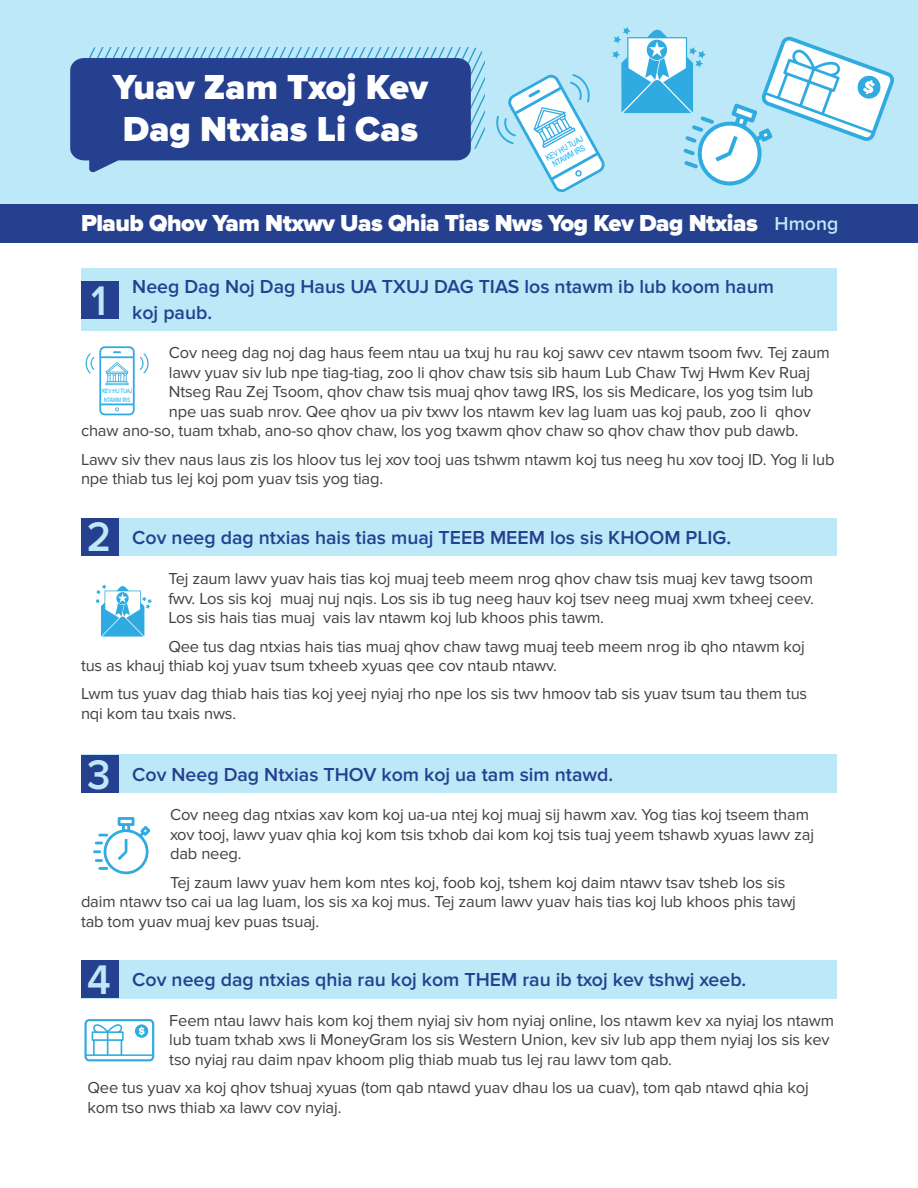
<style>
.page{position:relative;width:918px;height:1188px;background:#fff}
.page>*{position:absolute;margin:0;border:0;box-sizing:border-box;transform-origin:0 0}
.t1{font:600 42.9px "Proxima Nova";color:#bde8f7;scale:.95 1}
.t2{font:900 36px/42px "Proxima Nova";color:#fff}
.t3{font:900 24px "Proxima Nova";letter-spacing:-.02em;color:#fff}
.t4{font:600 19.5px/25.2px "Proxima Nova";color:#25408f}
.t5{font:600 19.5px "Proxima Nova";color:#bde8f7}
.t6{font:16.5px/19.5px "Proxima Nova";letter-spacing:-.01em;color:#414042}
.t7{font:8.25px/9px "Arial Narrow";color:#00aeef;text-align:center}
.t8{font:6px/9px "Arial Narrow";letter-spacing:-.02em;color:#00aeef;text-align:center}
</style>
<div class="page">
<div style="left:0;top:0;width:918px;height:225px;background:#bde8f7"></div>
<svg style="left:89px;top:47px;width:396px;height:102px"></svg>
<svg style="left:70px;top:58px;width:401px;height:115px;background:#35529a"></svg>
<div style="left:0;top:205px;width:918px;height:38px;background:#25408f"></div>
<div style="left:81px;top:268px;width:756px;height:62px;background:#bde8f7"></div>
<div style="left:81px;top:519px;width:756px;height:37px;background:#bde8f7"></div>
<div style="left:81px;top:754px;width:756px;height:40px;background:#bde8f7"></div>
<div style="left:81px;top:960px;width:756px;height:38px;background:#bde8f7"></div>
<svg style="left:96px;top:584px;width:56px;height:53px"></svg>
<svg style="left:93px;top:817px;width:58px;height:57px"></svg>
<svg style="left:84px;top:1019px;width:70px;height:42px"></svg>
<div style="left:81px;top:281px;width:38px;height:38px;background:#25408f"></div>
<div style="left:81px;top:518px;width:38px;height:38px;background:#25408f"></div>
<div style="left:81px;top:755px;width:38px;height:38px;background:#25408f"></div>
<div style="left:81px;top:960px;width:38px;height:38px;background:#25408f"></div>
<svg style="left:612px;top:27px;width:282px;height:159px"></svg>
<svg style="left:86px;top:346px;width:63px;height:69px"></svg>
<div style="left:104px;top:387px;width:26px;height:13px;background:#fff"></div>
<svg style="left:496px;top:74px;width:109px;height:119px"></svg>
<h1 class="t2" style="left:113px;top:67px;width:317px">Yuav Zam Txoj Kev<br>Dag Ntxias Li Cas</h1>
<p class="t7" style="left:544px;top:154px;width:43px;rotate:-29deg">KEV HU TUAJ<br>NTAWM IRS</p>
<h2 class="t3" style="left:81px;top:209px;width:678px">Plaub Qhov Yam Ntxwv Uas Qhia Tias Nws Yog Kev Dag Ntxias</h2>
<p class="t5" style="left:775px;top:212px;width:65px">Hmong</p>
<p class="t4" style="left:132px;top:275px;width:643px">Neeg Dag Noj Dag Haus UA TXUJ DAG TIAS los ntawm ib lub koom haum koj paub.</p>
<p class="t6" style="left:169px;top:343px;width:662px">Cov neeg dag noj dag haus feem ntau ua txuj hu rau koj sawv cev ntawm tsoom fwv. Tej zaum</p>
<p class="t6" style="left:169px;top:363px;width:643px">lawv yuav siv lub npe tiag-tiag, zoo li qhov chaw tsis sib haum Lub Chaw Twj Hwm Kev Ruaj</p>
<p class="t6" style="left:169px;top:382px;width:646px">Ntseg Rau Zej Tsoom, qhov chaw tsis muaj qhov tawg IRS, los sis Medicare, los yog tsim lub</p>
<p class="t6" style="left:169px;top:402px;width:643px">npe uas suab nrov. Qee qhov ua piv txwv los ntawm kev lag luam uas koj paub, zoo li qhov</p>
<p class="t6" style="left:81px;top:421px;width:719px">chaw ano-so, tuam txhab, ano-so qhov chaw, los yog txawm qhov chaw so qhov chaw thov pub dawb.</p>
<p class="t6" style="left:81px;top:450px;width:755px">Lawv siv thev naus laus zis los hloov tus lej xov tooj uas tshwm ntawm koj tus neeg hu xov tooj ID. Yog li lub npe thiab tus lej koj pom yuav tsis yog tiag.</p>
<p class="t1" style="left:91px;top:276px;width:18px">1</p>
<p class="t8" style="left:102px;top:386px;width:32px">KEV HU TUAJ<br>NTAWM IRS</p>
<p class="t1" style="left:87px;top:512px;width:27px">2</p>
<p class="t4" style="left:132px;top:526px;width:601px">Cov neeg dag ntxias hais tias muaj TEEB MEEM los sis KHOOM PLIG.</p>
<p class="t6" style="left:168px;top:569px;width:647px;text-align:justify">Tej zaum lawv yuav hais tias koj muaj teeb meem nrog qhov chaw tsis muaj kev tawg tsoom fwv. Los sis koj muaj nuj nqis. Los sis ib tug neeg hauv koj tsev neeg muaj xwm txheej ceev.<br>Los sis hais tias muaj vais lav ntawm koj lub khoos phis tawm.</p>
<p class="t6" style="left:81px;top:637px;width:725px;text-indent:87px">Qee tus dag ntxias hais tias muaj qhov chaw tawg muaj teeb meem nrog ib qho ntawm koj tus as khauj thiab koj yuav tsum txheeb xyuas qee cov ntaub ntawv.</p>
<p class="t6" style="left:81px;top:685px;width:728px">Lwm tus yuav dag thiab hais tias koj yeej nyiaj rho npe los sis twv hmoov tab sis yuav tsum tau them tus nqi kom tau txais nws.</p>
<p class="t1" style="left:87px;top:750px;width:26px">3</p>
<p class="t4" style="left:132px;top:762px;width:483px">Cov Neeg Dag Ntxias THOV kom koj ua tam sim ntawd.</p>
<p class="t6" style="left:170px;top:805px;width:646px">Cov neeg dag ntxias xav kom koj ua-ua ntej koj muaj sij hawm xav. Yog tias koj tseem tham xov tooj, lawv yuav qhia koj kom tsis txhob dai kom koj tsis tuaj yeem tshawb xyuas lawv zaj dab neeg.</p>
<p class="t6" style="left:81px;top:873px;width:717px;text-indent:89px">Tej zaum lawv yuav hem kom ntes koj, foob koj, tshem koj daim ntawv tsav tsheb los sis daim ntawv tso cai ua lag luam, los sis xa koj mus. Tej zaum lawv yuav hais tias koj lub khoos phis tawj tab tom yuav muaj kev puas tsuaj.</p>
<p class="t1" style="left:87px;top:955px;width:26px">4</p>
<p class="t4" style="left:132px;top:967px;width:616px">Cov neeg dag ntxias qhia rau koj kom THEM rau ib txoj kev tshwj xeeb.</p>
<p class="t6" style="left:169px;top:1011px;width:666px">Feem ntau lawv hais kom koj them nyiaj siv hom nyiaj online, los ntawm kev xa nyiaj los ntawm lub tuam txhab xws li MoneyGram los sis Western Union, kev siv lub app them nyiaj los sis kev tso nyiaj rau daim npav khoom plig thiab muab tus lej rau lawv tom qab.</p>
<p class="t6" style="left:87px;top:1078px;width:723px">Qee tus yuav xa koj qhov tshuaj xyuas (tom qab ntawd yuav dhau los ua cuav), tom qab ntawd qhia koj kom tso nws thiab xa lawv cov nyiaj.</p>
</div>
